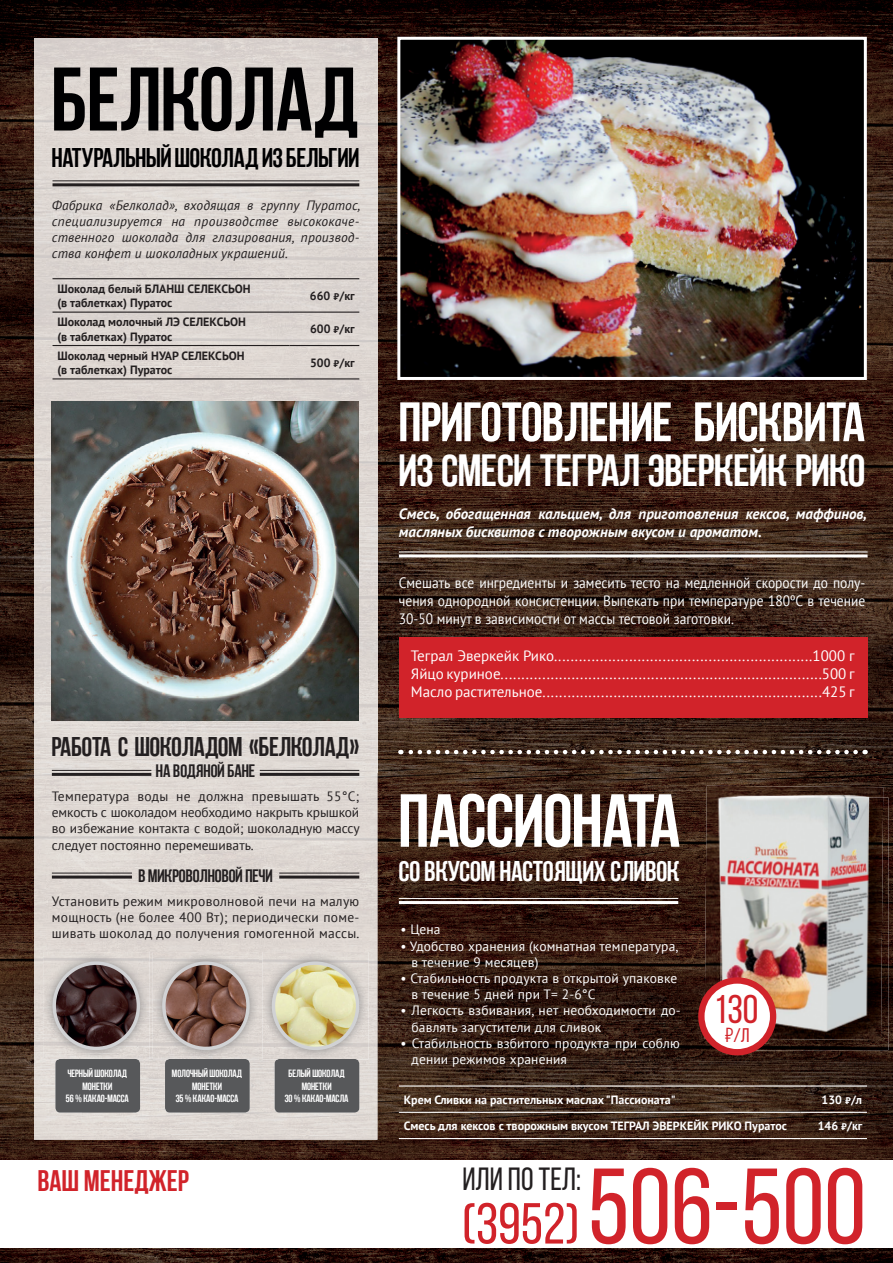
<style>
.page{position:relative;width:893px;height:1263px;background:#fff}
.page>*{position:absolute;margin:0;border:0;box-sizing:border-box;transform-origin:0 0}
.t1{font:107.1px "Bebas Neue";color:#d1232a}
.t2{font:90px "AA Bebas Neue";letter-spacing:.01em;color:#000001}
.t3{font:75px "AA Bebas Neue";color:#fff}
.t4{font:55.5px "AA Bebas Neue";color:#fff}
.t5{font:45px "AA Bebas Neue";color:#fff}
.t6{font:40.05px "Bebas Neue";color:#d1232a}
.t7{font:32.1px "Bebas Neue";color:#231f20}
.t8{font:700 29.7px "Bebas Neue";color:#d1232a}
.t9{font:28.5px "AA Bebas Neue";color:#fff}
.t10{font:27px "AA Bebas Neue";color:#000001}
.t11{font:27px "AA Bebas Neue";color:#231f20}
.t12{font:19.8px "Bebas Neue";color:#d1232a}
.t13{font:18px "AA Bebas Neue";color:#231f20}
.t14{font:15px/18px "PT Sans";color:#fff;text-align:justify}
.t15{font:15px/18px "PT Sans";color:#fff;text-align:justify;scale:.9 1}
.t16{font:italic 700 15px/18px "PT Sans";color:#fff}
.t17{font:13.5px/16.2px "PT Sans";color:#231f20;text-align:justify}
.t18{font:13.5px/16.2px "PT Sans";letter-spacing:.01em;color:#fff}
.t19{font:italic 13.5px/16.2px "PT Sans";letter-spacing:.01em;color:#231f20;text-align:justify}
.t20{font:700 12px/14.4px "PT Sans";color:#231f20}
.t21{font:700 12px "PT Sans";color:#fff}
.t22{font:10.5px/12.6px "AA Bebas Neue";color:#fff;text-align:center}
.s1{font-family:"PT Rouble Sans";font-weight:400;font-size:9.75px}
.s2{font-family:"PT Rouble Sans"}
.s3{font-size:57.75px}
</style>
<div class="page">
<img style="left:0;top:0;width:893px;height:1263px">
<div style="left:0;top:1160px;width:893px;height:88px;background:#fff"></div>
<img style="left:34px;top:38px;width:343px;height:944px">
<img style="left:34px;top:982px;width:48px;height:158px">
<img style="left:133px;top:982px;width:48px;height:158px">
<img style="left:231px;top:982px;width:48px;height:158px">
<img style="left:329px;top:982px;width:48px;height:158px">
<img style="left:82px;top:1112px;width:51px;height:28px">
<img style="left:181px;top:1112px;width:50px;height:28px">
<img style="left:279px;top:1112px;width:50px;height:28px">
<img style="left:401px;top:41px;width:462px;height:335px">
<div style="left:397px;top:37px;width:470px;height:343px;border:3px solid #fff"></div>
<hr style="left:399px;top:554px;width:469px;height:3px;background:#fff">
<hr style="left:399px;top:551px;width:469px;height:1px;background:#fff">
<div style="left:399px;top:638px;width:468px;height:80px;background:#d1232a"></div>
<img style="left:757px;top:797px;width:131px;height:253px">
<img style="left:706px;top:786px;width:177px;height:50px">
<img style="left:704px;top:836px;width:17px;height:158px">
<img style="left:721px;top:797px;width:162px;height:243px">
<div style="left:698px;top:977px;width:78px;height:78px;background:#d1232a;border-radius:50%"></div>
<div style="left:704px;top:984px;width:66px;height:65px;background:#fff;border-radius:50%"></div>
<svg style="left:400px;top:750px;width:456px;height:4px"></svg>
<hr style="left:399px;top:1085px;width:401px;height:1px;background:#fff">
<hr style="left:800px;top:1085px;width:67px;height:1px;background:#fff">
<hr style="left:399px;top:1112px;width:401px;height:1px;background:#fff">
<hr style="left:800px;top:1112px;width:67px;height:1px;background:#fff">
<hr style="left:399px;top:1138px;width:401px;height:1px;background:#fff">
<hr style="left:800px;top:1138px;width:67px;height:1px;background:#fff">
<hr style="left:399px;top:901px;width:279px;height:3px;background:#fff">
<hr style="left:399px;top:898px;width:279px;height:1px;background:#fff">
<hr style="left:52px;top:773px;width:99px;height:3px;background:#231f20">
<hr style="left:52px;top:770px;width:99px;height:1px;background:#231f20">
<hr style="left:260px;top:773px;width:99px;height:3px;background:#231f20">
<hr style="left:260px;top:770px;width:99px;height:1px;background:#231f20">
<hr style="left:52px;top:875px;width:80px;height:3px;background:#231f20">
<hr style="left:52px;top:872px;width:80px;height:1px;background:#231f20">
<hr style="left:279px;top:875px;width:80px;height:3px;background:#231f20">
<hr style="left:279px;top:872px;width:80px;height:1px;background:#231f20">
<hr style="left:53px;top:278px;width:237px;height:1px;background:#231f20">
<hr style="left:290px;top:278px;width:69px;height:1px;background:#231f20">
<hr style="left:53px;top:312px;width:237px;height:1px;background:#231f20">
<hr style="left:290px;top:312px;width:69px;height:1px;background:#231f20">
<hr style="left:53px;top:345px;width:237px;height:1px;background:#231f20">
<hr style="left:290px;top:345px;width:69px;height:1px;background:#231f20">
<hr style="left:53px;top:378px;width:237px;height:1px;background:#231f20">
<hr style="left:290px;top:378px;width:69px;height:1px;background:#231f20">
<img style="left:52px;top:402px;width:307px;height:318px">
<div style="left:55px;top:1059px;width:85px;height:53px;background:#57585a;border-radius:5px"></div>
<img style="left:43px;top:952px;width:106px;height:107px">
<img style="left:54px;top:963px;width:84px;height:85px">
<div style="left:53px;top:961px;width:87px;height:89px;border:3px solid #d1d2d4;border-radius:50%"></div>
<div style="left:275px;top:1059px;width:84px;height:53px;background:#57585a;border-radius:5px"></div>
<img style="left:262px;top:952px;width:107px;height:107px">
<img style="left:273px;top:963px;width:85px;height:85px">
<div style="left:272px;top:961px;width:87px;height:89px;border:3px solid #d1d2d4;border-radius:50%"></div>
<div style="left:165px;top:1059px;width:85px;height:53px;background:#57585a;border-radius:5px"></div>
<img style="left:153px;top:952px;width:106px;height:107px">
<img style="left:164px;top:963px;width:84px;height:85px">
<div style="left:162px;top:961px;width:88px;height:89px;border:3px solid #d1d2d4;border-radius:50%"></div>
<hr style="left:53px;top:183px;width:306px;height:3px;background:#231f20">
<hr style="left:53px;top:180px;width:306px;height:1px;background:#231f20">
<h2 class="t2" style="left:52px;top:50px;width:309px">БЕЛКОЛАД</h2>
<h3 class="t10" style="left:52px;top:142px;width:309px">Натуральный шоколад из Бельгии</h3>
<p class="t19" style="left:52px;top:197px;width:310px">Фабрика «Белколад», входящая в группу Пуратос, специализируется на производстве высококаче&shy;ственного шоколада для глазирования, производ&shy;ства конфет и шоколадных украшений.</p>
<p class="t20" style="left:57px;top:281px;width:195px">Шоколад белый БЛАНШ СЕЛЕКСЬОН (в таблетках) Пуратос</p>
<p class="t20" style="left:310px;top:288px;width:46px">660 <span class="s1">Й</span>/кг</p>
<p class="t20" style="left:57px;top:315px;width:190px">Шоколад молочный ЛЭ СЕЛЕКСЬОН (в таблетках) Пуратос</p>
<p class="t20" style="left:310px;top:322px;width:46px">600 <span class="s1">Й</span>/кг</p>
<p class="t20" style="left:57px;top:348px;width:189px">Шоколад черный НУАР СЕЛЕКСЬОН (в таблетках) Пуратос</p>
<p class="t20" style="left:310px;top:355px;width:46px">500 <span class="s1">Й</span>/кг</p>
<h3 class="t11" style="left:52px;top:731px;width:309px">РАБОТА С ШОКОЛАДОМ «БЕЛКОЛАД»</h3>
<h3 class="t13" style="left:156px;top:761px;width:101px">на водяной бане</h3>
<p class="t17" style="left:52px;top:788px;width:309px">Температура воды не должна превышать 55°С; емкость с шоколадом необходимо накрыть крышкой во избежание контакта с водой; шоколадную массу следует постоянно перемешивать.</p>
<h3 class="t13" style="left:138px;top:866px;width:136px">В микроволновой печи</h3>
<p class="t17" style="left:52px;top:892px;width:309px">Установить режим микроволновой печи на малую мощность (не более 400 Вт); периодически поме&shy;шивать шоколад до получения гомогенной массы.</p>
<p class="t22" style="left:66px;top:1067px;width:64px">Черный шоколад монетки<br>56 % какао-масса</p>
<p class="t22" style="left:285px;top:1067px;width:65px">Белый шоколад монетки<br>30 % какао-масла</p>
<p class="t22" style="left:172px;top:1067px;width:72px">Молочный шоколад монетки<br>35 % какао-масса</p>
<h3 class="t8" style="left:37px;top:1164px;width:153px">ВАШ МЕНЕДЖЕР</h3>
<h3 class="t4" style="left:399px;top:391px;width:468px">приготовление бисквита</h3>
<h3 class="t5" style="left:399px;top:446px;width:468px">из смеси Теграл Эверкейк Рико</h3>
<p class="t16" style="left:399px;top:505px;width:470px">Смесь, обогащенная кальцием, для приготовления кексов, маффинов, масляных бисквитов с творожным вкусом и ароматом.</p>
<p class="t15" style="left:399px;top:574px;width:520px">Смешать все ингредиенты и замесить тесто на медленной скорости до полу&shy;чения однородной консистенции. Выпекать при температуре 180ºС в течение 30-50 минут в зависимости от массы тестовой заготовки.</p>
<p class="t14" style="left:411px;top:646px;width:445px">Теграл Эверкейк Рико..............................................................1000 г Яйцо куриное.............................................................................500 г Масло растительное...................................................................425 г</p>
<h3 class="t3" style="left:399px;top:779px;width:283px">Пассионата</h3>
<h3 class="t9" style="left:399px;top:855px;width:282px">со вкусом настоящих сливок</h3>
<p class="t18" style="left:400px;top:921px;width:42px">• Цена</p>
<p class="t18" style="left:412px;top:937px;width:268px;text-indent:-11px">• Удобство хранения (комнатная температура, в течение 9 месяцев)</p>
<p class="t18" style="left:412px;top:970px;width:267px;text-indent:-11px">• Стабильность продукта в открытой упаковке в течение 5 дней при Т= 2-6°С</p>
<p class="t18" style="left:412px;top:1002px;width:271px;text-indent:-11px">• Легкость взбивания, нет необходимости до&shy;бавлять загустители для сливок</p>
<p class="t18" style="left:412px;top:1035px;width:270px;text-indent:-11px">• Стабильность взбитого продукта при соблю дении режимов хранения</p>
<h3 class="t6" style="left:714px;top:987px;width:46px">130</h3>
<h3 class="t12" style="left:725px;top:1024px;width:26px"><span class="s2">Ю</span>/л</h3>
<p class="t21" style="left:404px;top:1092px;width:273px">Крем Сливки на растительных маслах "Пассионата"</p>
<p class="t21" style="left:822px;top:1092px;width:42px">130 <span class="s1">Й</span>/л</p>
<p class="t21" style="left:404px;top:1118px;width:385px">Смесь для кексов с творожным вкусом ТЕГРАЛ ЭВЕРКЕЙК РИКО Пуратос</p>
<p class="t21" style="left:818px;top:1118px;width:46px">146 <span class="s1">Й</span>/кг</p>
<h3 class="t7" style="left:462px;top:1161px;width:120px">или по тел:</h3>
<h1 class="t1" style="left:462px;top:1148px;width:405px"><span class="s3">(3952)</span> 506-500</h1>
</div>
